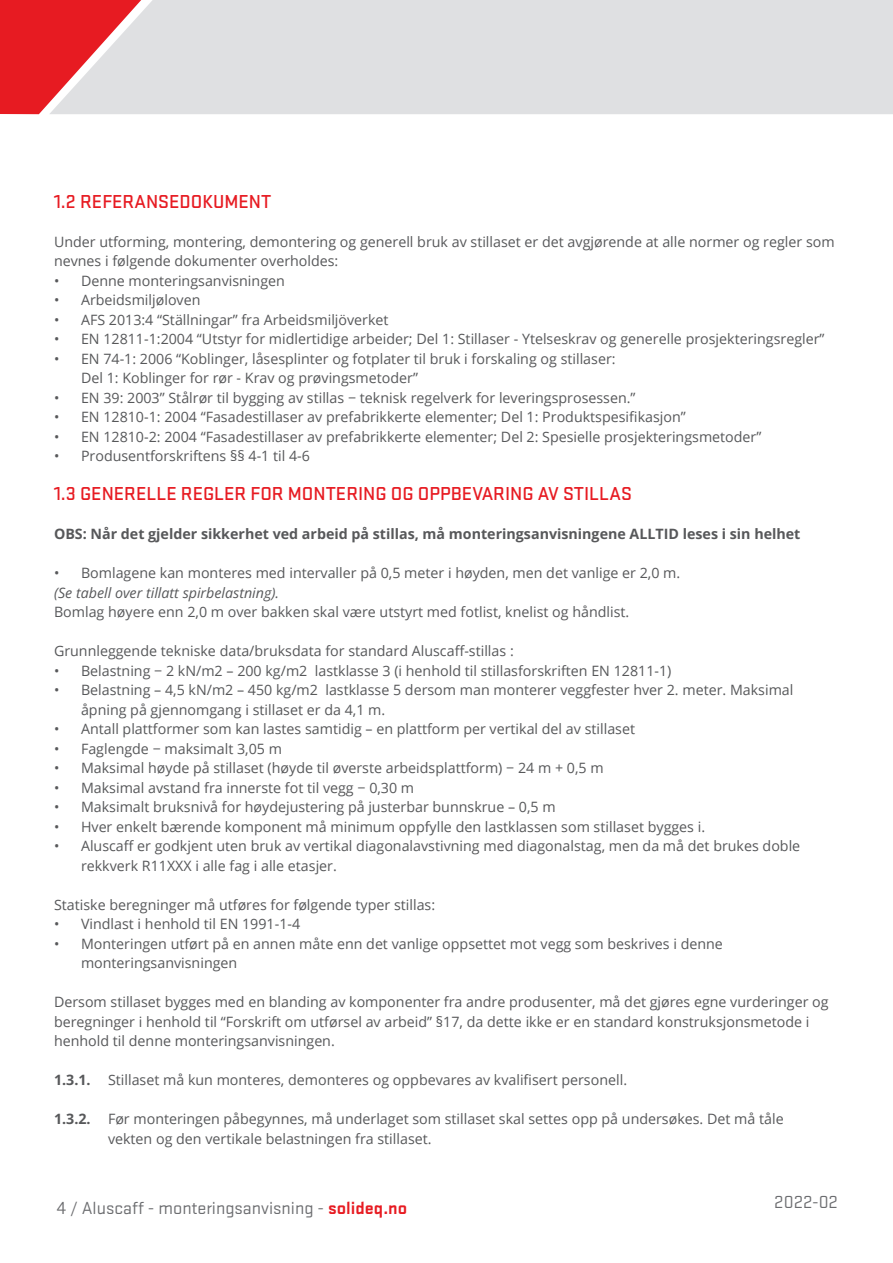
<style>
.page{position:relative;width:893px;height:1263px;background:#fff}
.page>*{position:absolute;margin:0;border:0;box-sizing:border-box;transform-origin:0 0}
.t1{font:500 19.5px "Stratum No 1";color:#e71b22}
.t2{font:18.15px "Stratum No 1";color:#6c6d70}
.t3{font:14.25px/19.5px "Open Sans";color:#57585a}
.t4{font:700 14.25px "Open Sans";color:#57585a}
.t5{font:italic 14.25px "Open Sans";color:#57585a}
.s1{font-weight:700}
.s2{font-weight:700;color:#e71b22}
</style>
<div class="page">
<div style="left:157px;top:0;width:736px;height:114px;background:#dfe0e2"></div>
<svg style="left:0;top:0;width:157px;height:114px;background:#e57175"></svg>
<h1 class="t1" style="left:54px;top:190px;width:219px">1.2 REFERANSEDOKUMENT</h1>
<p class="t3" style="left:54px;top:231px;width:782px">Under utforming, montering, demontering og generell bruk av stillaset er det avgjørende at alle normer og regler som nevnes i følgende dokumenter overholdes:</p>
<p class="t3" style="left:54px;top:270px;width:232px">• Denne monteringsanvisningen</p>
<p class="t3" style="left:54px;top:290px;width:148px">• Arbeidsmiljøloven</p>
<p class="t3" style="left:54px;top:309px;width:336px">• AFS 2013:4 “Ställningar” fra Arbeidsmiljöverket</p>
<p class="t3" style="left:54px;top:329px;width:772px">• EN 12811-1:2004 “Utstyr for midlertidige arbeider; Del 1: Stillaser - Ytelseskrav og generelle prosjekteringsregler”</p>
<p class="t3" style="left:81px;top:348px;width:536px;text-indent:-27px">• EN 74-1: 2006 “Koblinger, låsesplinter og fotplater til bruk i forskaling og stillaser:<br>Del 1: Koblinger for rør - Krav og prøvingsmetoder”</p>
<p class="t3" style="left:54px;top:387px;width:583px">• EN 39: 2003” Stålrør til bygging av stillas − teknisk regelverk for leveringsprosessen.”</p>
<p class="t3" style="left:54px;top:407px;width:633px">• EN 12810-1: 2004 “Fasadestillaser av prefabrikkerte elementer; Del 1: Produktspesifikasjon”</p>
<p class="t3" style="left:54px;top:426px;width:709px">• EN 12810-2: 2004 “Fasadestillaser av prefabrikkerte elementer; Del 2: Spesielle prosjekteringsmetoder”</p>
<p class="t3" style="left:54px;top:446px;width:257px">• Produsentforskriftens §§ 4-1 til 4-6</p>
<h1 class="t1" style="left:54px;top:483px;width:579px">1.3 GENERELLE REGLER FOR MONTERING OG OPPBEVARING AV STILLAS</h1>
<p class="t4" style="left:54px;top:524px;width:748px">OBS: Når det gjelder sikkerhet ved arbeid på stillas, må monteringsanvisningene ALLTID leses i sin helhet</p>
<p class="t3" style="left:54px;top:563px;width:628px">• Bomlagene kan monteres med intervaller på 0,5 meter i høyden, men det vanlige er 2,0 m.</p>
<p class="t5" style="left:54px;top:582px;width:227px">(Se tabell over tillatt spirbelastning).</p>
<p class="t3" style="left:54px;top:602px;width:577px">Bomlag høyere enn 2,0 m over bakken skal være utstyrt med fotlist, knelist og håndlist.</p>
<p class="t3" style="left:54px;top:641px;width:461px">Grunnleggende tekniske data/bruksdata for standard Aluscaff-stillas :</p>
<p class="t3" style="left:54px;top:660px;width:619px">• Belastning − 2 kN/m2 – 200 kg/m2 lastklasse 3 (i henhold til stillasforskriften EN 12811-1)</p>
<p class="t3" style="left:81px;top:680px;width:714px;text-indent:-27px">• Belastning – 4,5 kN/m2 – 450 kg/m2 lastklasse 5 dersom man monterer veggfester hver 2. meter. Maksimal åpning på gjennomgang i stillaset er da 4,1 m.</p>
<p class="t3" style="left:54px;top:719px;width:583px">• Antall plattformer som kan lastes samtidig – en plattform per vertikal del av stillaset</p>
<p class="t3" style="left:54px;top:738px;width:230px">• Faglengde − maksimalt 3,05 m</p>
<p class="t3" style="left:54px;top:758px;width:551px">• Maksimal høyde på stillaset (høyde til øverste arbeidsplattform) − 24 m + 0,5 m</p>
<p class="t3" style="left:54px;top:777px;width:362px">• Maksimal avstand fra innerste fot til vegg − 0,30 m</p>
<p class="t3" style="left:54px;top:797px;width:503px">• Maksimalt bruksnivå for høydejustering på justerbar bunnskrue – 0,5 m</p>
<p class="t3" style="left:54px;top:816px;width:653px">• Hver enkelt bærende komponent må minimum oppfylle den lastklassen som stillaset bygges i.</p>
<p class="t3" style="left:81px;top:836px;width:721px;text-indent:-27px">• Aluscaff er godkjent uten bruk av vertikal diagonalavstivning med diagonalstag, men da må det brukes doble rekkverk R11XXX i alle fag i alle etasjer.</p>
<p class="t3" style="left:54px;top:894px;width:383px">Statiske beregninger må utføres for følgende typer stillas:</p>
<p class="t3" style="left:54px;top:914px;width:248px">• Vindlast i henhold til EN 1991-1-4</p>
<p class="t3" style="left:81px;top:933px;width:643px;text-indent:-27px">• Monteringen utført på en annen måte enn det vanlige oppsettet mot vegg som beskrives i denne monteringsanvisningen</p>
<p class="t3" style="left:54px;top:992px;width:776px">Dersom stillaset bygges med en blanding av komponenter fra andre produsenter, må det gjøres egne vurderinger og beregninger i henhold til “Forskrift om utførsel av arbeid” §17, da dette ikke er en standard konstruksjonsmetode i henhold til denne monteringsanvisningen.</p>
<p class="t3" style="left:54px;top:1070px;width:575px"><span class="s1">1.3.1.</span> Stillaset må kun monteres, demonteres og oppbevares av kvalifisert personell.</p>
<p class="t3" style="left:108px;top:1109px;width:677px;text-indent:-54px"><span class="s1">1.3.2.</span> Før monteringen påbegynnes, må underlaget som stillaset skal settes opp på undersøkes. Det må tåle vekten og den vertikale belastningen fra stillaset.</p>
<p class="t2" style="left:57px;top:1198px;width:352px">4 / Aluscaff - monteringsanvisning - <span class="s2">solideq.no</span></p>
<p class="t2" style="left:774px;top:1192px;width:65px">2022-02</p>
</div>
